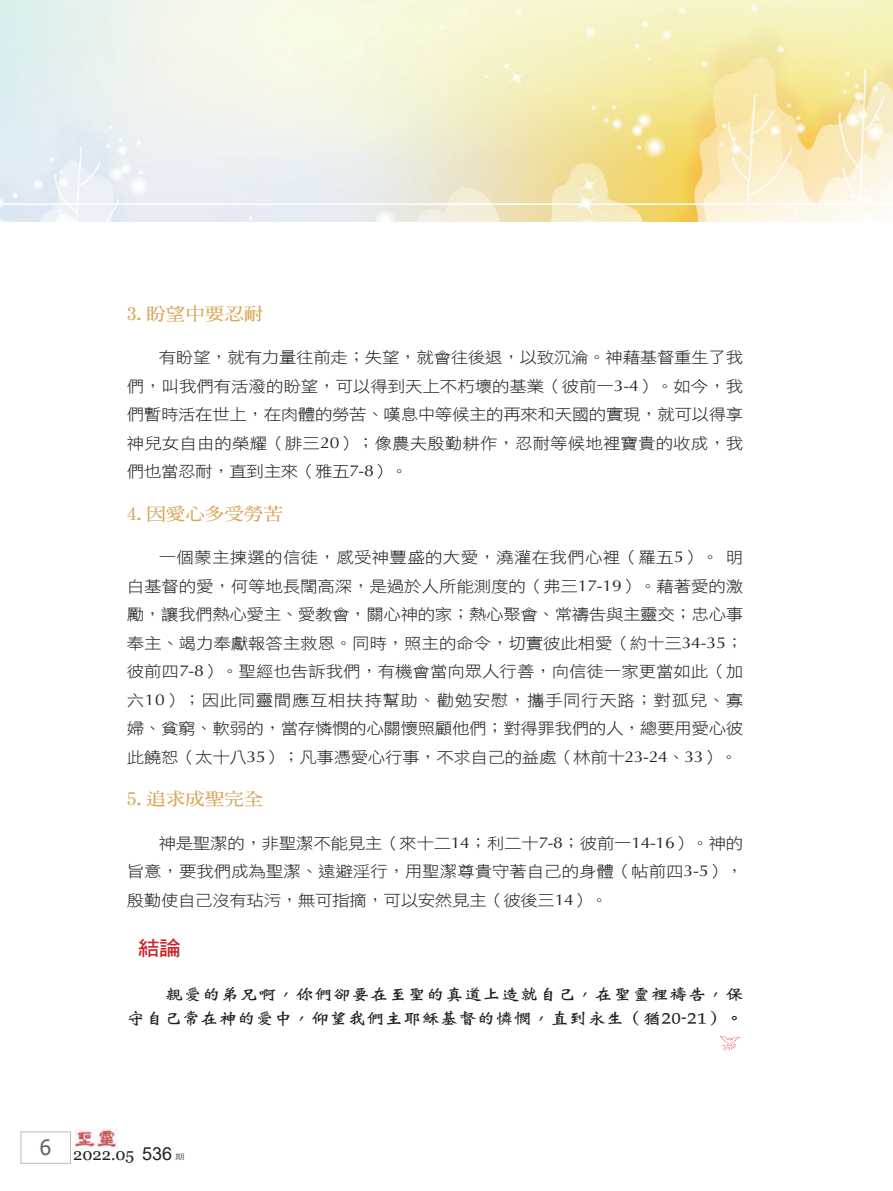
<style>
.page{position:relative;width:893px;height:1191px;background:#fff}
.page>*{position:absolute;margin:0;border:0;box-sizing:border-box;transform-origin:0 0}
.大標{font:20.25px "DF Hei W7 WIN BF";color:#cc2128;scale:1.08 1}
.中標{font:17.55px "DF Ming W7 WIN BF";color:#d7a657;scale:1.11 1}
.t1{font:16.5px "Georgia";color:#231f20}
.Normal經文{font:16.2px/24px "DF Wei Bei W7 WINP BF";letter-spacing:.025em;color:#231f20;text-align:right;scale:1.11 1}
.t2{font:15.75px/28.5px "DF Hei W3 WIN BF";letter-spacing:-.025em;color:#231f20;text-align:justify;scale:1.11 1}
.t3{font:7.5px "DF Hei W5 WIN BF";color:#57585a;scale:1.25 1}
.s1{font-family:"Optima"}
.s2{font-family:"Arial";font-size:18px}
</style>
<div class="page">
<img style="left:74px;top:1128px;width:43px;height:22px">
<div style="left:21px;top:1131px;width:50px;height:32px;border:1px solid #bcbdc0"></div>
<img style="left:0;top:0;width:893px;height:221px">
<svg style="left:720px;top:1036px;width:20px;height:14px"></svg>
<hr style="left:0;top:203px;width:893px;height:2px;background:#fff">
<p class="中標" style="left:127px;top:305px;width:124px">3.盼望中要忍耐</p>
<p class="t2" style="left:127px;top:343px;width:557px;text-indent:32px">有盼望，就有力量往前走；失望，就會往後退，以致沉淪。神藉基督重生了我們，叫我們有活潑的盼望，可以得到天上不朽壞的基業（彼前一<span class="s1">3-4</span>）。如今，我們暫時活在世上，在肉體的勞苦、嘆息中等候主的再來和天國的實現，就可以得享神兒女自由的榮耀（腓三<span class="s1">20</span>）；像農夫殷勤耕作，忍耐等候地裡寶貴的收成，我們也當忍耐，直到主來（雅五<span class="s1">7-8</span>）。</p>
<p class="中標" style="left:127px;top:505px;width:142px">4.因愛心多受勞苦</p>
<p class="t2" style="left:127px;top:543px;width:557px;text-indent:32px">一個蒙主揀選的信徒，感受神豐盛的大愛，澆灌在我們心裡（羅五<span class="s1">5</span>）。明白基督的愛，何等地長闊高深，是過於人所能測度的（弗三<span class="s1">17-19</span>）。藉著愛的激勵，讓我們熱心愛主、愛教會，關心神的家；熱心聚會、常禱告與主靈交；忠心事奉主、竭力奉獻報答主救恩。同時，照主的命令，切實彼此相愛（約十三<span class="s1">34-35</span>；彼前四<span class="s1">7-8</span>）。聖經也告訴我們，有機會當向眾人行善，向信徒一家更當如此（加六<span class="s1">10</span>）；因此同靈間應互相扶持幫助、勸勉安慰，攜手同行天路；對孤兒、寡婦、貧窮、軟弱的，當存憐憫的心關懷照顧他們；對得罪我們的人，總要用愛心彼此饒恕（太十八<span class="s1">35</span>）；凡事憑愛心行事，不求自己的益處（林前十<span class="s1">23-24</span>、<span class="s1">33</span>）。</p>
<p class="中標" style="left:127px;top:790px;width:124px">5.追求成聖完全</p>
<p class="t2" style="left:127px;top:828px;width:557px;text-indent:32px">神是聖潔的，非聖潔不能見主（來十二<span class="s1">14</span>；利二十<span class="s1">7-8</span>；彼前一<span class="s1">14-16</span>）。神的旨意，要我們成為聖潔、遠避淫行，用聖潔尊貴守著自己的身體（帖前四<span class="s1">3-5</span>），殷勤使自己沒有玷污，無可指摘，可以安然見主（彼後三<span class="s1">14</span>）。</p>
<p class="大標" style="left:138px;top:937px;width:41px">結論</p>
<p class="Normal經文" style="left:127px;top:981px;width:557px">親愛的弟兄啊，你們卻要在至聖的真道上造就自己，在聖靈裡禱告，保<br>守自己常在神的愛中，仰望我們主耶穌基督的憐憫，直到永生（猶20-21）。</p>
<p class="t1" style="left:40px;top:1144px;width:134px"><sup>6</sup> 2022.05 <span class="s2">536</span></p>
<p class="t3" style="left:175px;top:1152px;width:9px">期</p>
</div>
